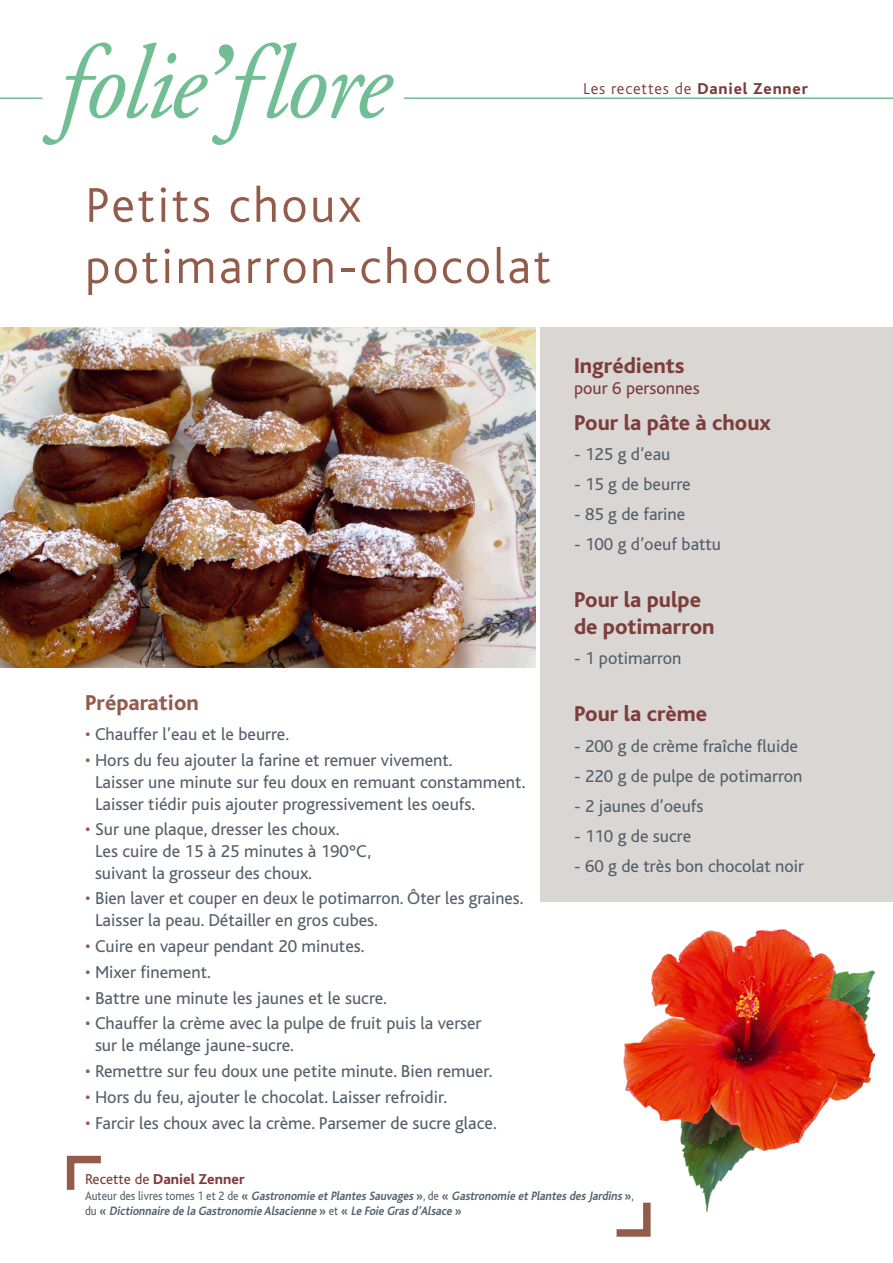
<style>
.page{position:relative;width:893px;height:1263px;background:#fff}
.page>*{position:absolute;margin:0;border:0;box-sizing:border-box;transform-origin:0 0}
.t1{font:300 51px/61.2px "Bliss";letter-spacing:.05em;color:#935b4a}
.t2{font:800 22.5px/27px "Bliss";color:#7c3d3b}
.t3{font:800 22.5px "Bliss";color:#935b4a}
.t4{font:18px/21.6px "Bliss";color:#55606b}
.t5{font:18px "Bliss";color:#7c3d3b}
.t6{font:300 16.5px "Bliss";letter-spacing:.05em;color:#7c3d3b}
.t7{font:800 15px "Bliss";color:#7c3d3b}
.t8{font:italic 700 12.75px/15.3px "Bliss";color:#55606b;scale:.9 1}
.s1{font-weight:800}
.s2{color:#935b4a}
.s3{font-weight:400}
.s4{font-weight:400;font-style:normal}
.s5{font-style:normal}
</style>
<div class="page">
<img style="left:0;top:327px;width:536px;height:341px">
<div style="left:540px;top:327px;width:353px;height:574px;background:#dad6d4"></div>
<img style="left:623px;top:929px;width:251px;height:283px">
<svg style="left:43px;top:43px;width:351px;height:102px"></svg>
<hr style="left:404px;top:97px;width:489px;height:2px;background:#72be94">
<hr style="left:0;top:97px;width:43px;height:2px;background:#72be94">
<svg style="left:66px;top:1155px;width:35px;height:35px"></svg>
<svg style="left:616px;top:1195px;width:38px;height:42px"></svg>
<p class="t6" style="left:583px;top:80px;width:226px">Les recettes de <span class="s1">Daniel Zenner</span></p>
<h1 class="t1" style="left:85px;top:175px;width:467px">Petits choux potimarron-chocolat</h1>
<p class="t3" style="left:85px;top:691px;width:115px">Préparation</p>
<p class="t4" style="left:85px;top:724px;width:206px"><span class="s2">•</span> Chauffer l’eau et le beurre.</p>
<p class="t4" style="left:95px;top:750px;width:432px;text-indent:-10px"><span class="s2">•</span> Hors du feu ajouter la farine et remuer vivement.<br>Laisser une minute sur feu doux en remuant constamment.<br>Laisser tiédir puis ajouter progressivement les oeufs.</p>
<p class="t4" style="left:95px;top:819px;width:278px;text-indent:-10px"><span class="s2">•</span> Sur une plaque, dresser les choux.<br>Les cuire de 15 à 25 minutes à 190°C, suivant la grosseur des choux.</p>
<p class="t4" style="left:95px;top:888px;width:430px;text-indent:-10px"><span class="s2">•</span> Bien laver et couper en deux le potimarron. Ôter les graines.<br>Laisser la peau. Détailler en gros cubes.</p>
<p class="t4" style="left:85px;top:935px;width:281px"><span class="s2">•</span> Cuire en vapeur pendant 20 minutes.</p>
<p class="t4" style="left:85px;top:961px;width:127px"><span class="s2">•</span> Mixer finement.</p>
<p class="t4" style="left:85px;top:987px;width:303px"><span class="s2">•</span> Battre une minute les jaunes et le sucre.</p>
<p class="t4" style="left:95px;top:1013px;width:388px;text-indent:-10px"><span class="s2">•</span> Chauffer la crème avec la pulpe de fruit puis la verser sur le mélange jaune-sucre.</p>
<p class="t4" style="left:85px;top:1060px;width:409px"><span class="s2">•</span> Remettre sur feu doux une petite minute. Bien remuer.</p>
<p class="t4" style="left:85px;top:1086px;width:364px"><span class="s2">•</span> Hors du feu, ajouter le chocolat. Laisser refroidir.</p>
<p class="t4" style="left:85px;top:1112px;width:413px"><span class="s2">•</span> Farcir les choux avec la crème. Parsemer de sucre glace.</p>
<p class="t2" style="left:574px;top:352px;width:112px">Ingrédients</p>
<p class="t5" style="left:574px;top:379px;width:127px">pour 6 personnes</p>
<p class="t2" style="left:574px;top:409px;width:198px">Pour la pâte à choux</p>
<p class="t4" style="left:574px;top:443px;width:98px">- 125 g d’eau</p>
<p class="t4" style="left:574px;top:473px;width:118px">- 15 g de beurre</p>
<p class="t4" style="left:574px;top:504px;width:113px">- 85 g de farine</p>
<p class="t4" style="left:574px;top:534px;width:149px">- 100 g d’oeuf battu</p>
<p class="t2" style="left:574px;top:587px;width:142px">Pour la pulpe de potimarron</p>
<p class="t4" style="left:574px;top:648px;width:109px">- 1 potimarron</p>
<p class="t2" style="left:574px;top:701px;width:135px">Pour la crème</p>
<p class="t4" style="left:574px;top:735px;width:226px">- 200 g de crème fraîche fluide</p>
<p class="t4" style="left:574px;top:765px;width:230px">- 220 g de pulpe de potimarron</p>
<p class="t4" style="left:574px;top:795px;width:131px">- 2 jaunes d’oeufs</p>
<p class="t4" style="left:574px;top:825px;width:119px">- 110 g de sucre</p>
<p class="t4" style="left:574px;top:855px;width:232px">- 60 g de très bon chocolat noir</p>
<p class="t7" style="left:85px;top:1171px;width:161px"><span class="s3">Recette de</span> Daniel Zenner</p>
<p class="t8" style="left:85px;top:1188px;width:611px"><span class="s4">A u t e u r d e s l i v r e s t o m e s 1 e t 2 d e</span> <span class="s5">«</span> Gastronomie etPlantes Sauvages <span class="s5">»</span> <span class="s4">, d e</span> <span class="s5">«</span> Gastronomie etPlantes des Jardins <span class="s5">»</span> <span class="s4">, d u</span> <span class="s5">«</span> Dictionnaire de la Gastronomie Alsacienne <span class="s5">»</span> <span class="s4">e t</span> <span class="s5">«</span> Le Foie Gras d’Alsace <span class="s5">»</span></p>
</div>
